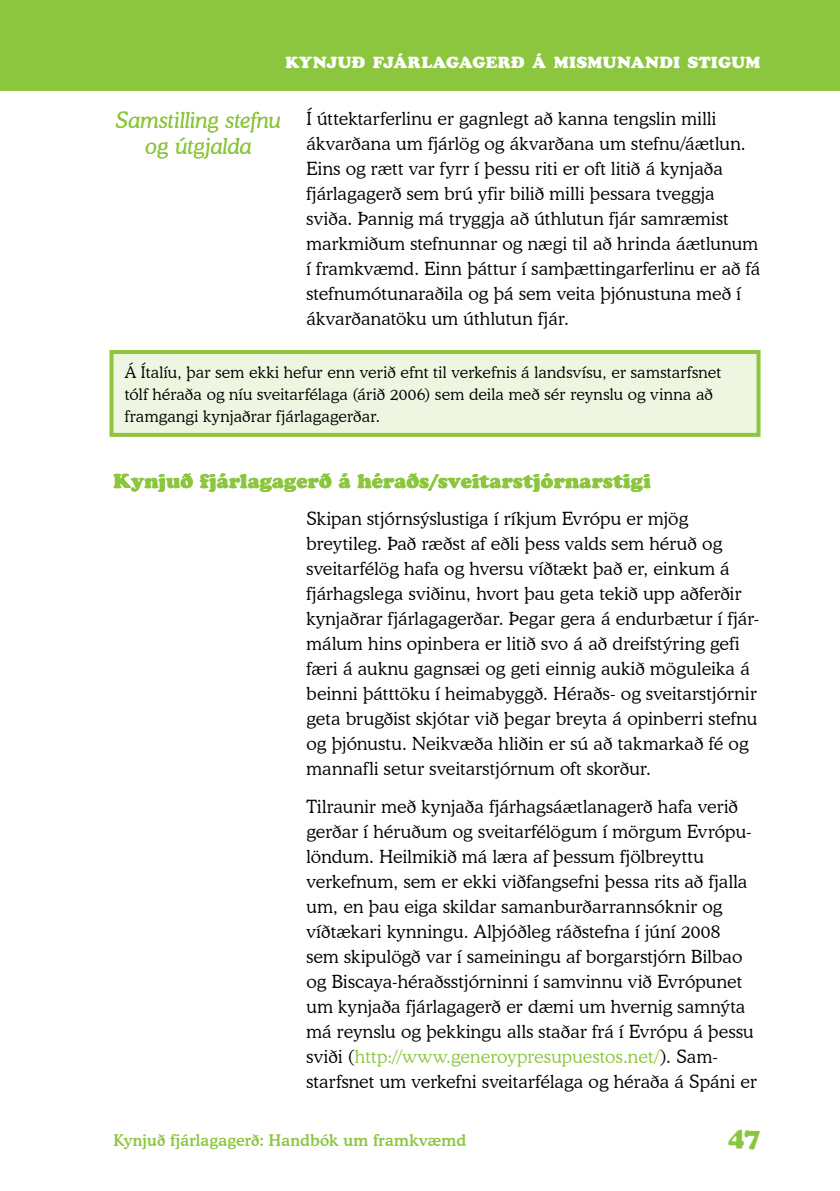
<style>
.page{position:relative;width:840px;height:1191px;background:#fff}
.page>*{position:absolute;margin:0;border:0;box-sizing:border-box;transform-origin:0 0}
.t1{font:26px "Cooper Black Std";color:#8cc63f}
.t2{font:italic 300 22px/26px "Cooper BT";color:#8cc63f;text-align:center}
.t3{font:20px "Cooper Black Std";letter-spacing:.005em;color:#8cc63f}
.t4{font:300 18px/25px "Cooper BT";letter-spacing:.01em;color:#000}
.t5{font:300 16px/22px "Cooper BT";letter-spacing:.015em;color:#000}
.t6{font:500 16px "Cooper BT";letter-spacing:.015em;color:#8cc63f}
.t7{font:16px "Cooper Black Std";letter-spacing:.02em;color:#fff}
.s1{color:#8cc63f}
</style>
<div class="page">
<div style="left:0;top:0;width:839px;height:91px;background:#8cc63f"></div>
<div style="left:111px;top:352px;width:647px;height:83px;background:#eef6e2"></div>
<div style="left:109px;top:350px;width:651px;height:87px;border:4px solid #8cc63f"></div>
<p class="t7" style="left:285px;top:53px;width:476px">Kynjuð fjárlagagerð á mismunandi stigum</p>
<p class="t2" style="left:116px;top:108px;width:167px">Samstilling stefnu og útgjalda</p>
<p class="t4" style="left:306px;top:106px;width:455px">Í úttektarferlinu er gagnlegt að kanna tengslin milli ákvarðana um fjárlög og ákvarðana um stefnu/áætlun.<br>Eins og rætt var fyrr í þessu riti er oft litið á kynjaða fjárlagagerð sem brú yfir bilið milli þessara tveggja sviða. Þannig má tryggja að úthlutun fjár samræmist markmiðum stefnunnar og nægi til að hrinda áætlunum í framkvæmd. Einn þáttur í samþættingarferlinu er að fá stefnumótunaraðila og þá sem veita þjónustuna með í ákvarðanatöku um úthlutun fjár.</p>
<p class="t5" style="left:125px;top:361px;width:597px">Á Ítalíu, þar sem ekki hefur enn verið efnt til verkefnis á landsvísu, er samstarfsnet tólf héraða og níu sveitarfélaga (árið 2006) sem deila með sér reynslu og vinna að framgangi kynjaðrar fjárlagagerðar.</p>
<p class="t3" style="left:113px;top:468px;width:538px">Kynjuð fjárlagagerð á héraðs/sveitarstjórnarstigi</p>
<p class="t4" style="left:306px;top:506px;width:454px">Skipan stjórnsýslustiga í ríkjum Evrópu er mjög breytileg. Það ræðst af eðli þess valds sem héruð og sveitarfélög hafa og hversu víðtækt það er, einkum á fjárhagslega sviðinu, hvort þau geta tekið upp aðferðir kynjaðrar fjárlagagerðar. Þegar gera á endurbætur í fjár&shy;málum hins opinbera er litið svo á að dreifstýring gefi færi á auknu gagnsæi og geti einnig aukið möguleika á beinni þátttöku í heimabyggð. Héraðs- og sveitarstjórnir geta brugðist skjótar við þegar breyta á opinberri stefnu og þjónustu. Neikvæða hliðin er sú að takmarkað fé og mannafli setur sveitarstjórnum oft skorður.</p>
<p class="t4" style="left:306px;top:793px;width:452px">Tilraunir með kynjaða fjárhagsáætlanagerð hafa verið gerðar í héruðum og sveitarfélögum í mörgum Evrópu&shy;löndum. Heilmikið má læra af þessum fjölbreyttu verkefnum, sem er ekki viðfangsefni þessa rits að fjalla um, en þau eiga skildar samanburðarrannsóknir og víðtækari kynningu. Alþjóðleg ráðstefna í júní 2008 sem skipulögð var í sameiningu af borgarstjórn Bilbao og Biscaya-héraðsstjórninni í samvinnu við Evrópunet um kynjaða fjárlagagerð er dæmi um hvernig samnýta má reynslu og þekkingu alls staðar frá í Evrópu á þessu sviði (<span class="s1">http://www.generoypresupuestos.net/</span>). Sam&shy;starfsnet um verkefni sveitarfélaga og héraða á Spáni er</p>
<p class="t6" style="left:113px;top:1130px;width:354px">Kynjuð fjárlagagerð: Handbók um framkvæmd</p>
<h1 class="t1" style="left:727px;top:1120px;width:17px">47</h1>
</div>
